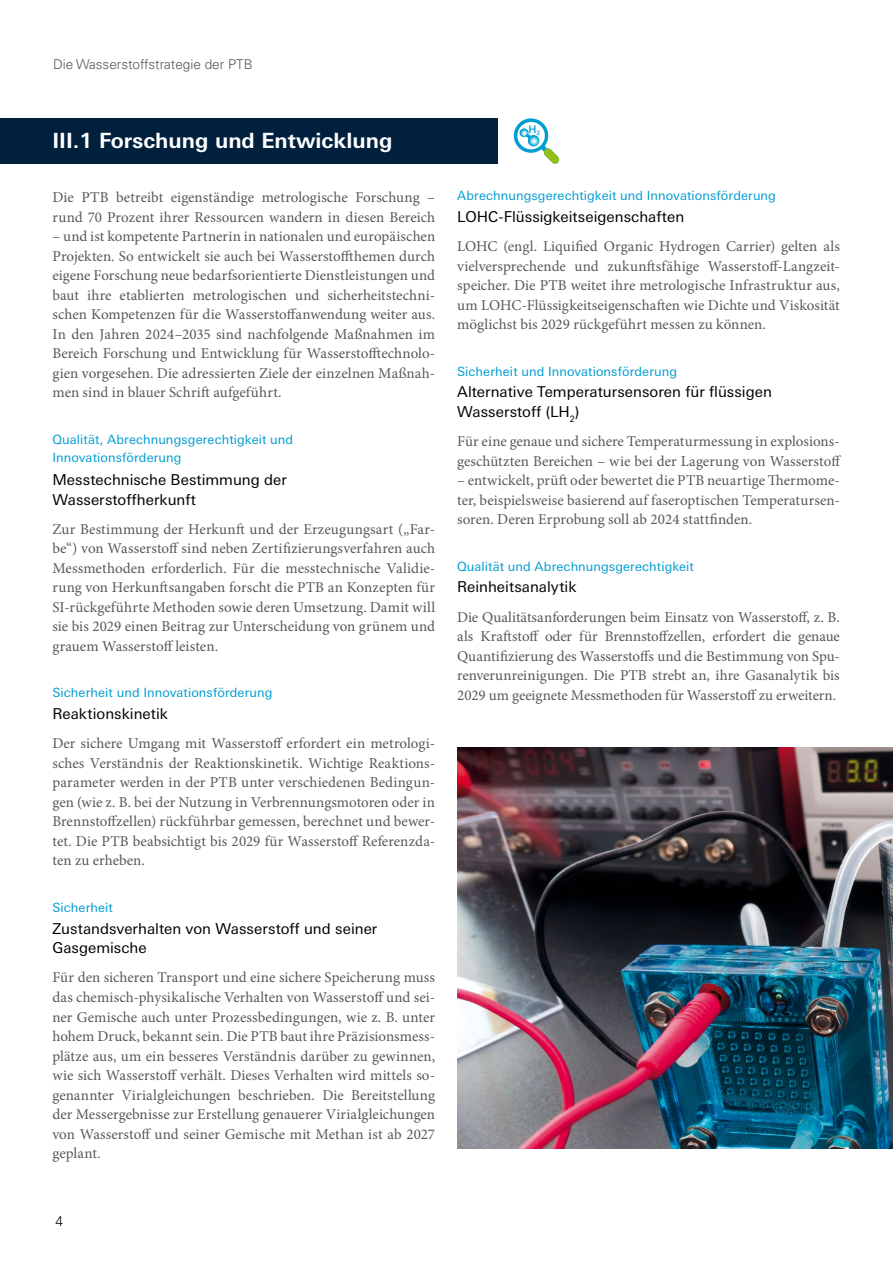
<style>
.page{position:relative;width:893px;height:1263px;background:#fff}
.page>*{position:absolute;margin:0;border:0;box-sizing:border-box;transform-origin:0 0}
.t1{font:700 21px "Univers Next W1 G";color:#fff}
.t2{font:15px/19.5px "Minion Pro";color:#58585a;text-align:justify}
.t3{font:15px/19.5px "Univers Next W1 G";color:#000}
.t4{font:300 13.5px "Univers";color:#58585a}
.t5{font:300 13.5px "Univers Next W1 G";color:#000}
.t6{font:12.75px/18px "Univers Next W1 G";letter-spacing:.01em;color:#009dd1}
.t7{font:500 10.5px "Univers Next W1 G";color:#009dd1}
</style>
<div class="page">
<div style="left:0;top:118px;width:497px;height:46px;background:#00203d"></div>
<hr style="left:892px;top:118px;width:1px;height:46px;background:#00203d">
<svg style="left:514px;top:118px;width:46px;height:46px"></svg>
<img style="left:457px;top:747px;width:436px;height:401px">
<p class="t4" style="left:53px;top:56px;width:201px">Die Wasserstoffstrategie der PTB</p>
<h1 class="t1" style="left:52px;top:128px;width:341px">III.1 Forschung und Entwicklung</h1>
<p class="t2" style="left:52px;top:188px;width:384px">Die PTB betreibt eigenständige metrologische Forschung – rund 70 Prozent ihrer Ressourcen wandern in diesen Bereich</p>
<p class="t2" style="left:52px;top:227px;width:384px">– und ist kompetente Partnerin in nationalen und europäischen Projekten. So entwickelt sie auch bei Wasserstoffthemen durch eigene Forschung neue bedarfsorientierte Dienstleistungen und baut ihre etablierten metrologischen und sicherheitstechni&shy;schen Kompetenzen für die Wasserstoffanwendung weiter aus.<br>In den Jahren 2024–2035 sind nachfolgende Maßnahmen im Bereich Forschung und Entwicklung für Wasserstofftechnolo&shy;gien vorgesehen. Die adressierten Ziele der einzelnen Maßnah&shy;men sind in blauer Schrift aufgeführt.</p>
<p class="t6" style="left:52px;top:430px;width:242px">Qualität, Abrechnungsgerechtigkeit und<br>Innovationsförderung</p>
<p class="t3" style="left:52px;top:470px;width:236px">Messtechnische Bestimmung der<br>Wasserstoffherkunft</p>
<p class="t2" style="left:52px;top:519px;width:384px">Zur Bestimmung der Herkunft und der Erzeugungsart („Far&shy;be“) von Wasserstoff sind neben Zertifizierungsverfahren auch Messmethoden erforderlich. Für die messtechnische Validie&shy;rung von Herkunftsangaben forscht die PTB an Konzepten für SI-rückgeführte Methoden sowie deren Umsetzung. Damit will sie bis 2029 einen Beitrag zur Unterscheidung von grünem und grauem Wasserstoff leisten.</p>
<p class="t6" style="left:52px;top:684px;width:222px">Sicherheit und Innovationsförderung</p>
<p class="t3" style="left:52px;top:704px;width:117px">Reaktionskinetik</p>
<p class="t2" style="left:52px;top:734px;width:384px">Der sichere Umgang mit Wasserstoff erfordert ein metrologi&shy;sches Verständnis der Reaktionskinetik. Wichtige Reaktions&shy;parameter werden in der PTB unter verschiedenen Bedingun&shy;gen (wie z. B. bei der Nutzung in Verbrennungsmotoren oder in Brennstoffzellen) rückführbar gemessen, berechnet und bewer&shy;tet. Die PTB beabsichtigt bis 2029 für Wasserstoff Referenzda&shy;ten zu erheben.</p>
<p class="t6" style="left:52px;top:898px;width:62px">Sicherheit</p>
<p class="t3" style="left:52px;top:919px;width:326px">Zustandsverhalten von Wasserstoff und seiner<br>Gasgemische</p>
<p class="t2" style="left:52px;top:968px;width:384px">Für den sicheren Transport und eine sichere Speicherung muss das chemisch-physikalische Verhalten von Wasserstoff und sei&shy;ner Gemische auch unter Prozessbedingungen, wie z. B. unter hohem Druck, bekannt sein. Die PTB baut ihre Präzisionsmess&shy;plätze aus, um ein besseres Verständnis darüber zu gewinnen, wie sich Wasserstoff verhält. Dieses Verhalten wird mittels so&shy;genannter Virialgleichungen beschrieben. Die Bereitstellung der Messergebnisse zur Erstellung genauerer Virialgleichungen von Wasserstoff und seiner Gemische mit Methan ist ab 2027 geplant.</p>
<p class="t5" style="left:55px;top:1213px;width:9px">4</p>
<p class="t7" style="left:528px;top:123px;width:13px">H<sub>2</sub></p>
<p class="t6" style="left:457px;top:187px;width:320px">Abrechnungsgerechtigkeit und Innovationsförderung</p>
<p class="t3" style="left:457px;top:207px;width:229px">LOHC-Flüssigkeitseigenschaften</p>
<p class="t2" style="left:457px;top:237px;width:384px">LOHC (engl. Liquified Organic Hydrogen Carrier) gelten als vielversprechende und zukunftsfähige Wasserstoff-Langzeit&shy;speicher. Die PTB weitet ihre metrologische Infrastruktur aus, um LOHC-Flüssigkeitseigenschaften wie Dichte und Viskosität möglichst bis 2029 rückgeführt messen zu können.</p>
<p class="t6" style="left:457px;top:362px;width:222px">Sicherheit und Innovationsförderung</p>
<p class="t3" style="left:457px;top:382px;width:316px">Alternative Temperatursensoren für flüssigen<br>Wasserstoff (LH<sub>2</sub>)</p>
<p class="t2" style="left:457px;top:432px;width:386px">Für eine genaue und sichere Temperaturmessung in explosions&shy;geschützten Bereichen – wie bei der Lagerung von Wasserstoff</p>
<p class="t2" style="left:457px;top:471px;width:384px">– entwickelt, prüft oder bewertet die PTB neuartige Thermome&shy;ter, beispielsweise basierend auf faseroptischen Temperatursen&shy;soren. Deren Erprobung soll ab 2024 stattfinden.</p>
<p class="t6" style="left:457px;top:557px;width:238px">Qualität und Abrechnungsgerechtigkeit</p>
<p class="t3" style="left:457px;top:577px;width:121px">Reinheitsanalytik</p>
<p class="t2" style="left:457px;top:607px;width:384px">Die Qualitätsanforderungen beim Einsatz von Wasserstoff, z. B. als Kraftstoff oder für Brennstoffzellen, erfordert die genaue Quantifizierung des Wasserstoffs und die Bestimmung von Spu&shy;renverunreinigungen. Die PTB strebt an, ihre Gasanalytik bis 2029 um geeignete Messmethoden für Wasserstoff zu erweitern.</p>
</div>
